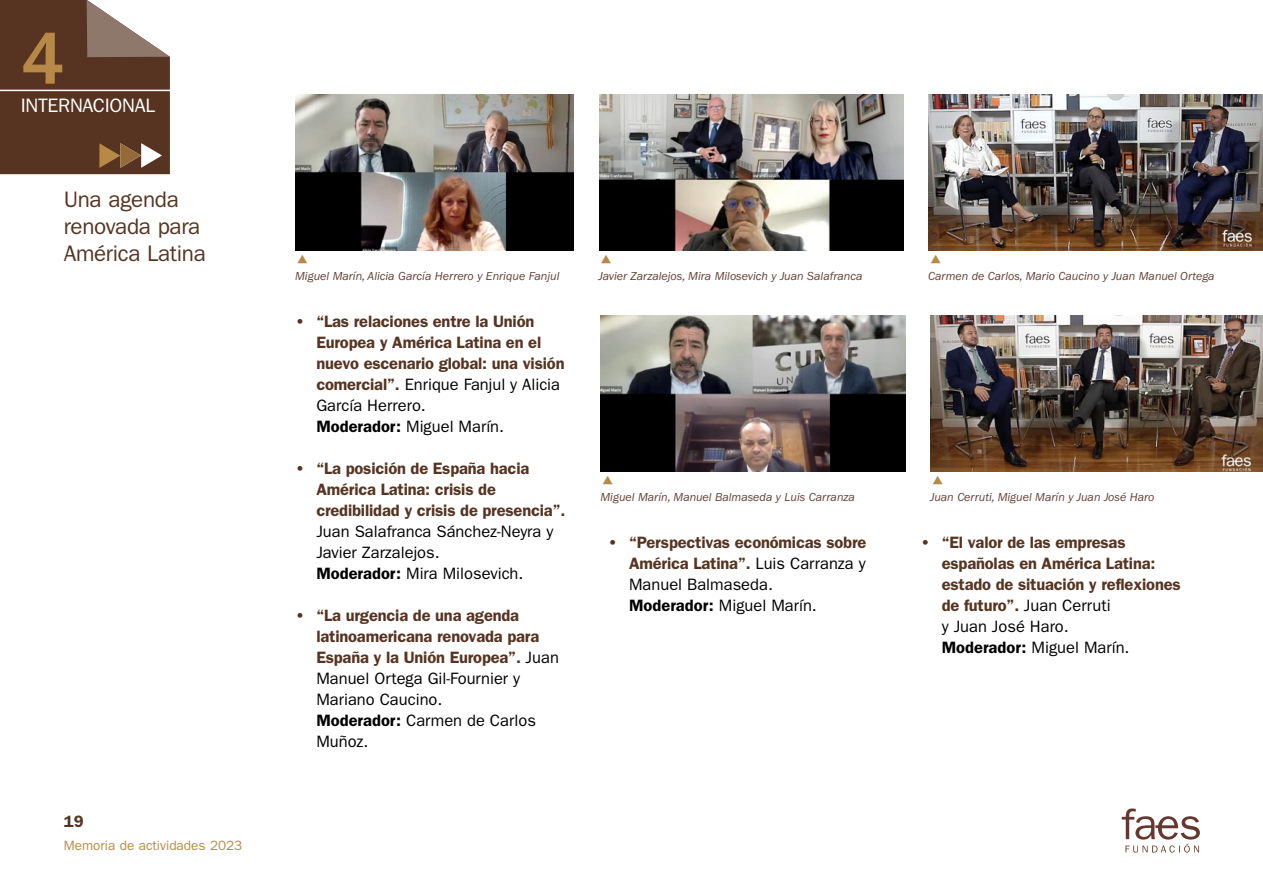
<style>
.page{position:relative;width:1263px;height:893px;background:#fff}
.page>*{position:absolute;margin:0;border:0;box-sizing:border-box;transform-origin:0 0}
.t1{font:500 75px "Franklin Gothic";color:#b78946}
.t2{font:22.5px/27px "Franklin Gothic";letter-spacing:-.015em;color:#563421}
.t3{font:19.5px "Franklin Gothic";letter-spacing:-.015em;color:#fff}
.t4{font:600 16.5px/21px "Franklin Gothic";letter-spacing:-.01em;color:#563421}
.t5{font:13.5px "Franklin Gothic";color:#b78946}
.t6{font:italic 12px "Franklin Gothic";color:#633f33}
.s1{font-weight:400;color:#000}
.s2{color:#000}
</style>
<div class="page">
<svg style="left:1122px;top:808px;width:78px;height:45px"></svg>
<svg style="left:0;top:0;width:170px;height:174px;background:#6c4e3d"></svg>
<img style="left:600px;top:315px;width:305px;height:157px">
<img style="left:930px;top:315px;width:333px;height:157px">
<img style="left:295px;top:94px;width:279px;height:156px">
<img style="left:599px;top:94px;width:304px;height:156px">
<img style="left:928px;top:94px;width:335px;height:156px">
<p class="t1" style="left:21px;top:32px;width:46px">4</p>
<p class="t3" style="left:21px;top:99px;width:136px">INTERNACIONAL</p>
<p class="t2" style="left:64px;top:187px;width:144px">Una agenda renovada para<br>América Latina</p>
<p class="t4" style="left:64px;top:812px;width:21px">19</p>
<p class="t5" style="left:64px;top:840px;width:180px">Memoria de actividades 2023</p>
<p class="t6" style="left:295px;top:272px;width:266px">Miguel Marín, Alicia García Herrero y Enrique Fanjul</p>
<p class="t6" style="left:598px;top:272px;width:265px">Javier Zarzalejos, Mira Milosevich y Juan Salafranca</p>
<p class="t6" style="left:928px;top:272px;width:288px">Carmen de Carlos, Mario Caucino y Juan Manuel Ortega</p>
<p class="t4" style="left:316px;top:312px;width:250px;text-indent:-21px">• “Las relaciones entre la Unión<br>Europea y América Latina en el nuevo escenario global: una visión comercial”. <span class="s1">Enrique Fanjul y Alicia<br>García Herrero.<br></span><span class="s2">Moderador:</span> <span class="s1">Miguel Marín.</span></p>
<p class="t4" style="left:316px;top:459px;width:250px;text-indent:-21px">• “La posición de España hacia<br>América Latina: crisis de credibilidad y crisis de presencia”.<br><span class="s1">Juan Salafranca Sánchez-Neyra y<br>Javier Zarzalejos.<br></span><span class="s2">Moderador:</span> <span class="s1">Mira Milosevich.</span></p>
<p class="t4" style="left:316px;top:606px;width:244px;text-indent:-21px">• “La urgencia de una agenda latinoamericana renovada para<br>España y la Unión Europea”. <span class="s1">Juan<br>Manuel Ortega Gil-Fournier y<br>Mariano Caucino.<br></span><span class="s2">Moderador:</span> <span class="s1">Carmen de Carlos<br>Muñoz.</span></p>
<p class="t6" style="left:600px;top:493px;width:256px">Miguel Marín, Manuel Balmaseda y Luis Carranza</p>
<p class="t6" style="left:930px;top:493px;width:226px">Juan Cerruti, Miguel Marín y Juan José Haro</p>
<p class="t4" style="left:629px;top:534px;width:239px;text-indent:-21px">• “Perspectivas económicas sobre<br>América Latina”. <span class="s1">Luis Carranza y<br>Manuel Balmaseda.<br></span><span class="s2">Moderador:</span> <span class="s1">Miguel Marín.</span></p>
<p class="t4" style="left:942px;top:534px;width:240px;text-indent:-21px">• “El valor de las empresas españolas en América Latina: estado de situación y reflexiones de futuro”. <span class="s1">Juan Cerruti<br>y Juan José Haro.<br></span><span class="s2">Moderador:</span> <span class="s1">Miguel Marín.</span></p>
</div>
